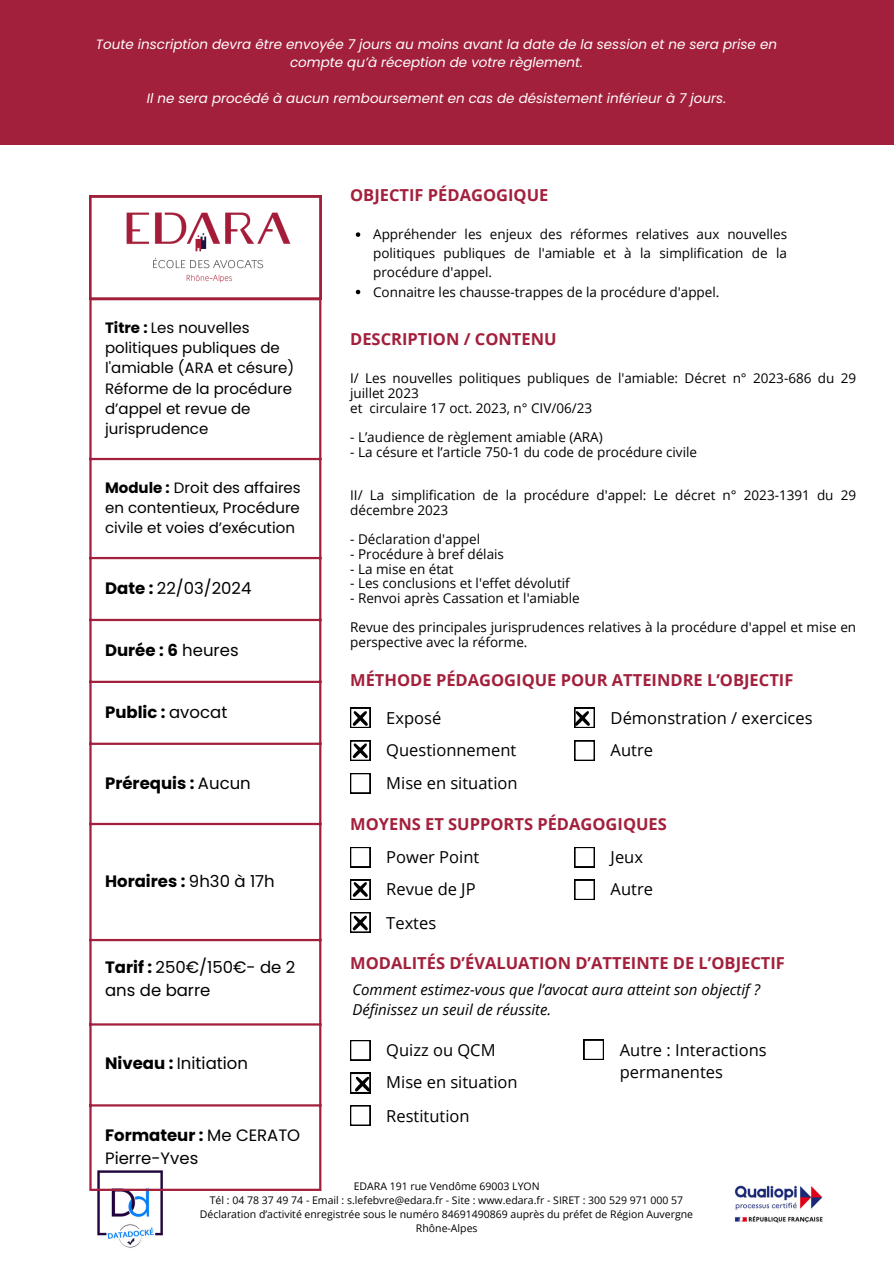
<style>
.page{position:relative;width:894px;height:1264px;background:#fff}
.page>*{position:absolute;margin:0;border:0;box-sizing:border-box;transform-origin:0 0}
.t1{font:16.5px/31.8px "Open Sans";color:#000}
.t2{font:700 16.5px "Open Sans";color:#a3203c}
.t3{font:16.5px/22.5px "Poppins";color:#000}
.t4{font:700 16.5px "Poppins";color:#000}
.t5{font:15px/20.2px "Poppins";color:#000}
.t6{font:italic 15px/20.2px "Open Sans";color:#000}
.t7{font:13.5px/14.7px "Open Sans";color:#000}
.t8{font:italic 13.5px/18px "Poppins";color:#fff;text-align:center}
.t9{font:10.5px "Open Sans";color:#000}
.s1{font-weight:700}
.s2{font-weight:400}
</style>
<div class="page">
<img style="left:89px;top:1170px;width:81px;height:78px">
<img style="left:734px;top:1185px;width:89px;height:38px">
<div style="left:0;top:0;width:893px;height:145px;background:#a3203c"></div>
<svg style="left:89px;top:196px;width:232px;height:102px"></svg>
<img style="left:123px;top:210px;width:171px;height:75px">
<hr style="left:89px;top:300px;width:3px;height:888px;background:#a3203c">
<hr style="left:319px;top:300px;width:2px;height:888px;background:#a3203c">
<hr style="left:89px;top:298px;width:232px;height:2px;background:#a3203c">
<hr style="left:89px;top:458px;width:232px;height:2px;background:#a3203c">
<hr style="left:89px;top:557px;width:232px;height:2px;background:#a3203c">
<hr style="left:89px;top:619px;width:232px;height:2px;background:#a3203c">
<hr style="left:89px;top:680px;width:232px;height:3px;background:#a3203c">
<hr style="left:89px;top:742px;width:232px;height:3px;background:#a3203c">
<hr style="left:89px;top:822px;width:232px;height:3px;background:#a3203c">
<hr style="left:89px;top:938px;width:232px;height:3px;background:#a3203c">
<hr style="left:89px;top:1023px;width:232px;height:2px;background:#a3203c">
<hr style="left:89px;top:1104px;width:232px;height:2px;background:#a3203c">
<hr style="left:89px;top:1188px;width:232px;height:2px;background:#a3203c">
<svg style="left:350px;top:1040px;width:20px;height:20px"></svg>
<svg style="left:350px;top:1105px;width:20px;height:20px"></svg>
<svg style="left:583px;top:1039px;width:20px;height:20px"></svg>
<svg style="left:356px;top:232px;width:4px;height:5px"></svg>
<svg style="left:356px;top:290px;width:4px;height:4px"></svg>
<svg style="left:350px;top:773px;width:20px;height:20px"></svg>
<svg style="left:574px;top:740px;width:20px;height:20px"></svg>
<svg style="left:350px;top:707px;width:20px;height:21px"></svg>
<svg style="left:350px;top:740px;width:20px;height:20px"></svg>
<svg style="left:350px;top:847px;width:20px;height:20px"></svg>
<svg style="left:574px;top:847px;width:20px;height:20px"></svg>
<svg style="left:574px;top:879px;width:20px;height:21px"></svg>
<svg style="left:574px;top:707px;width:20px;height:21px"></svg>
<svg style="left:350px;top:879px;width:20px;height:21px"></svg>
<svg style="left:350px;top:912px;width:20px;height:20px"></svg>
<svg style="left:350px;top:1072px;width:20px;height:21px"></svg>
<h3 class="t8" style="left:96px;top:35px;width:682px">Toute inscription devra être envoyée 7 jours au moins avant la date de la session et ne sera prise en compte qu’à réception de votre règlement.</h3>
<h3 class="t8" style="left:147px;top:89px;width:580px">Il ne sera procédé à aucun remboursement en cas de désistement inférieur à 7 jours.</h3>
<p class="t5" style="left:105px;top:317px;width:191px"><span class="s1">Titre :</span> Les nouvelles politiques publiques de l'amiable (ARA et césure)</p>
<p class="t5" style="left:105px;top:378px;width:188px">Réforme de la procédure d’appel et revue de jurisprudence</p>
<p class="t5" style="left:105px;top:477px;width:197px;text-align:justify"><span class="s1">Module :</span> Droit des affaires en contentieux, Procédure civile et voies d’exécution</p>
<p class="t3" style="left:105px;top:577px;width:148px"><span class="s1">Date :</span> 22/03/2024</p>
<p class="t4" style="left:105px;top:638px;width:135px">Durée : 6 <span class="s2">heures</span></p>
<p class="t4" style="left:105px;top:700px;width:124px">Public : <span class="s2">avocat</span></p>
<p class="t4" style="left:105px;top:771px;width:147px">Prérequis : <span class="s2">Aucun</span></p>
<p class="t4" style="left:105px;top:869px;width:171px">Horaires : <span class="s2">9h30 à 17h</span></p>
<p class="t3" style="left:105px;top:956px;width:192px"><span class="s1">Tarif :</span> 250€/150€- de 2 ans de barre</p>
<p class="t3" style="left:105px;top:1052px;width:144px"><span class="s1">Niveau :</span> Initiation</p>
<h1 class="t3" style="left:105px;top:1124px;width:197px"><span class="s1">Formateur :</span> Me CERATO<br>Pierre-Yves</h1>
<h3 class="t2" style="left:350px;top:183px;width:200px">OBJECTIF PÉDAGOGIQUE</h3>
<h1 class="t7" style="left:373px;top:224px;width:415px;line-height:19.2px;text-align:justify">Appréhender les enjeux des réformes relatives aux nouvelles politiques publiques de l'amiable et à la simplification de la procédure d'appel.</h1>
<p class="t7" style="left:373px;top:284px;width:348px">Connaitre les chausse-trappes de la procédure d'appel.</p>
<h1 class="t2" style="left:350px;top:328px;width:208px">DESCRIPTION / CONTENU</h1>
<p class="t7" style="left:350px;top:371px;width:507px">I/ Les nouvelles politiques publiques de l'amiable: Décret n° 2023-686 du 29 juillet 2023<br>et circulaire 17 oct. 2023, n° CIV/06/23</p>
<p class="t7" style="left:350px;top:429px;width:254px">- L’audience de règlement amiable (ARA)</p>
<p class="t7" style="left:350px;top:444px;width:348px">- La césure et l’article 750-1 du code de procédure civile</p>
<h1 class="t7" style="left:350px;top:488px;width:507px">II/ La simplification de la procédure d'appel: Le décret n° 2023-1391 du 29 décembre 2023</h1>
<h2 class="t7" style="left:350px;top:531px;width:131px">- Déclaration d'appel</h2>
<h2 class="t7" style="left:350px;top:546px;width:155px">- Procédure à bref délais</h2>
<h2 class="t7" style="left:350px;top:561px;width:105px">- La mise en état</h2>
<h2 class="t7" style="left:350px;top:575px;width:221px">- Les conclusions et l'effet dévolutif</h2>
<h2 class="t7" style="left:350px;top:590px;width:231px">- Renvoi après Cassation et l'amiable</h2>
<p class="t7" style="left:350px;top:619px;width:507px">Revue des principales jurisprudences relatives à la procédure d'appel et mise en perspective avec la réforme.</p>
<p class="t2" style="left:350px;top:668px;width:444px">MÉTHODE PÉDAGOGIQUE POUR ATTEINDRE L’OBJECTIF</p>
<p class="t1" style="left:386px;top:701px;width:131px">Exposé<br>Questionnement</p>
<p class="t1" style="left:386px;top:767px;width:133px">Mise en situation</p>
<p class="t1" style="left:610px;top:701px;width:203px">Démonstration / exercices<br>Autre</p>
<p class="t2" style="left:350px;top:812px;width:318px">MOYENS ET SUPPORTS PÉDAGOGIQUES</p>
<p class="t1" style="left:386px;top:840px;width:94px">Power Point<br>Revue de JP</p>
<p class="t1" style="left:386px;top:906px;width:51px">Textes</p>
<p class="t1" style="left:610px;top:840px;width:44px">Jeux<br>Autre</p>
<h3 class="t2" style="left:350px;top:951px;width:436px">MODALITÉS D’ÉVALUATION D’ATTEINTE DE L’OBJECTIF</h3>
<h3 class="t6" style="left:352px;top:979px;width:409px">Comment estimez-vous que l’avocat aura atteint son objectif ?<br>Définissez un seuil de réussite.</h3>
<p class="t1" style="left:386px;top:1034px;width:133px">Quizz ou QCM<br>Mise en situation</p>
<p class="t1" style="left:386px;top:1099px;width:85px">Restitution</p>
<p class="t1" style="left:619px;top:1038px;width:148px;line-height:22.5px">Autre : Interactions permanentes</p>
<h1 class="t9" style="left:353px;top:1178px;width:187px">EDARA 191 rue Vendôme 69003 LYON</h1>
<p class="t9" style="left:210px;top:1192px;width:474px">Tél : 04 78 37 49 74 - Email : s.lefebvre@edara.fr - Site : www.edara.fr - SIRET : 300 529 971 000 57</p>
<p class="t9" style="left:200px;top:1206px;width:494px">Déclaration d’activité enregistrée sous le numéro 84691490869 auprès du préfet de Région Auvergne</p>
<p class="t9" style="left:416px;top:1220px;width:63px">Rhône-Alpes</p>
</div>
